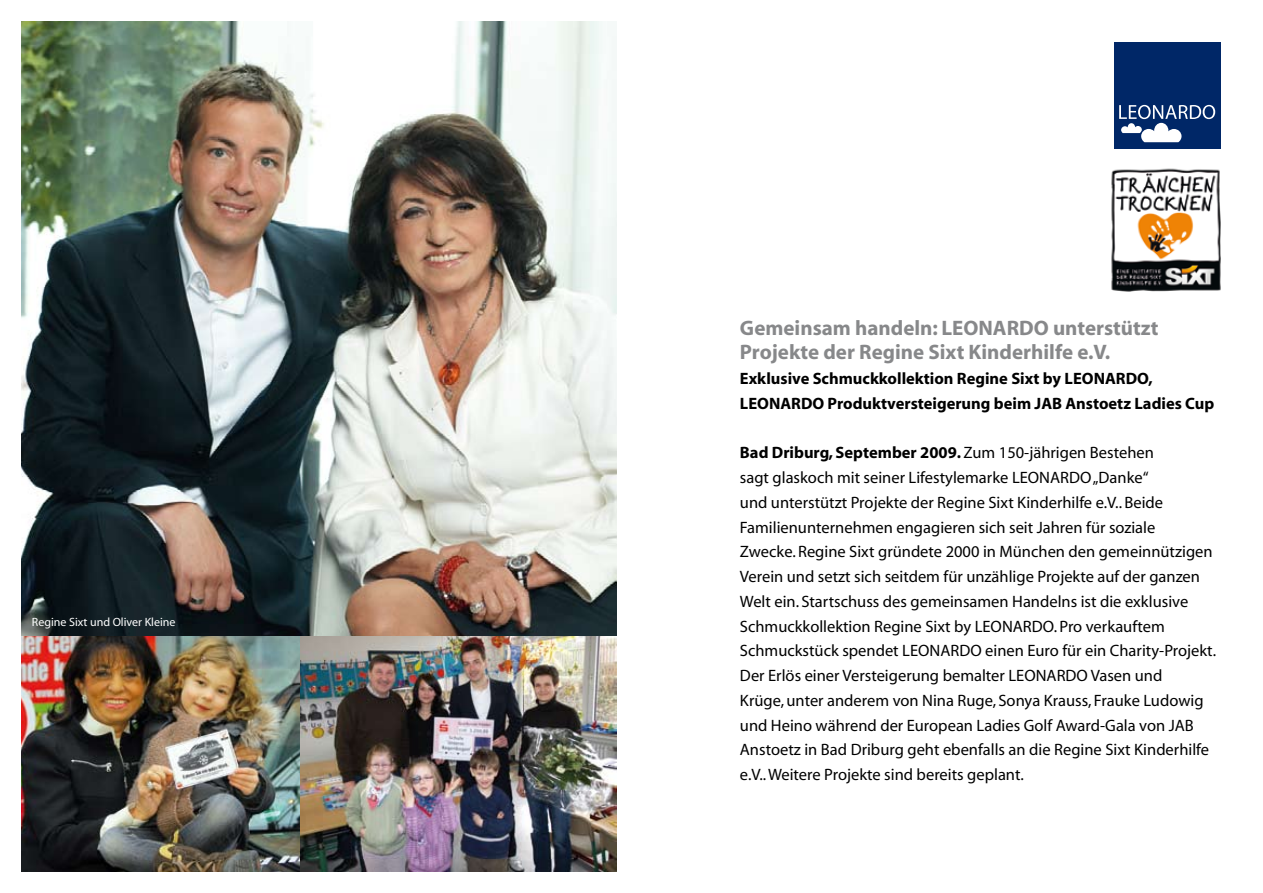
<style>
.page{position:relative;width:1263px;height:893px;background:#fff}
.page>*{position:absolute;margin:0;border:0;box-sizing:border-box;transform-origin:0 0}
.t1{font:700 21px/24.8px "Myriad";color:#87888a}
.t2{font:16.5px/24.8px "Myriad";color:#000}
.t3{font:700 16.5px/24.8px "Myriad";color:#000}
.t4{font:12px "Myriad";color:#fff}
.s1{font-weight:700}
</style>
<div class="page">
<img style="left:1111px;top:168px;width:110px;height:124px">
<div style="left:1114px;top:43px;width:106px;height:106px;background:#002767"></div>
<svg style="left:1119px;top:104px;width:96px;height:38px"></svg>
<img style="left:21px;top:21px;width:596px;height:851px">
<p class="t4" style="left:32px;top:616px;width:145px">Regine Sixt und Oliver Kleine</p>
<p class="t1" style="left:740px;top:316px;width:420px">Gemeinsam handeln: LEONARDO unterstützt<br>Projekte der Regine Sixt Kinderhilfe e.V.</p>
<p class="t3" style="left:740px;top:367px;width:476px">Exklusive Schmuckkollektion Regine Sixt by LEONARDO,<br>LEONARDO Produktversteigerung beim JAB Anstoetz Ladies Cup</p>
<p class="t2" style="left:740px;top:441px;width:478px"><span class="s1">Bad Driburg, September 2009.</span> Zum 150-jährigen Bestehen<br>sagt glaskoch mit seiner Lifestylemarke LEONARDO „Danke“<br>und unterstützt Projekte der Regine Sixt Kinderhilfe e.V.. Beide Familienunternehmen engagieren sich seit Jahren für soziale<br>Zwecke. Regine Sixt gründete 2000 in München den gemeinnützigen Verein und setzt sich seitdem für unzählige Projekte auf der ganzen Welt ein. Startschuss des gemeinsamen Handelns ist die exklusive Schmuckkollektion Regine Sixt by LEONARDO. Pro verkauftem Schmuckstück spendet LEONARDO einen Euro für ein Charity-Projekt.<br>Der Erlös einer Versteigerung bemalter LEONARDO Vasen und<br>Krüge, unter anderem von Nina Ruge, Sonya Krauss, Frauke Ludowig und Heino während der European Ladies Golf Award-Gala von JAB Anstoetz in Bad Driburg geht ebenfalls an die Regine Sixt Kinderhilfe e.V.. Weitere Projekte sind bereits geplant.</p>
</div>
